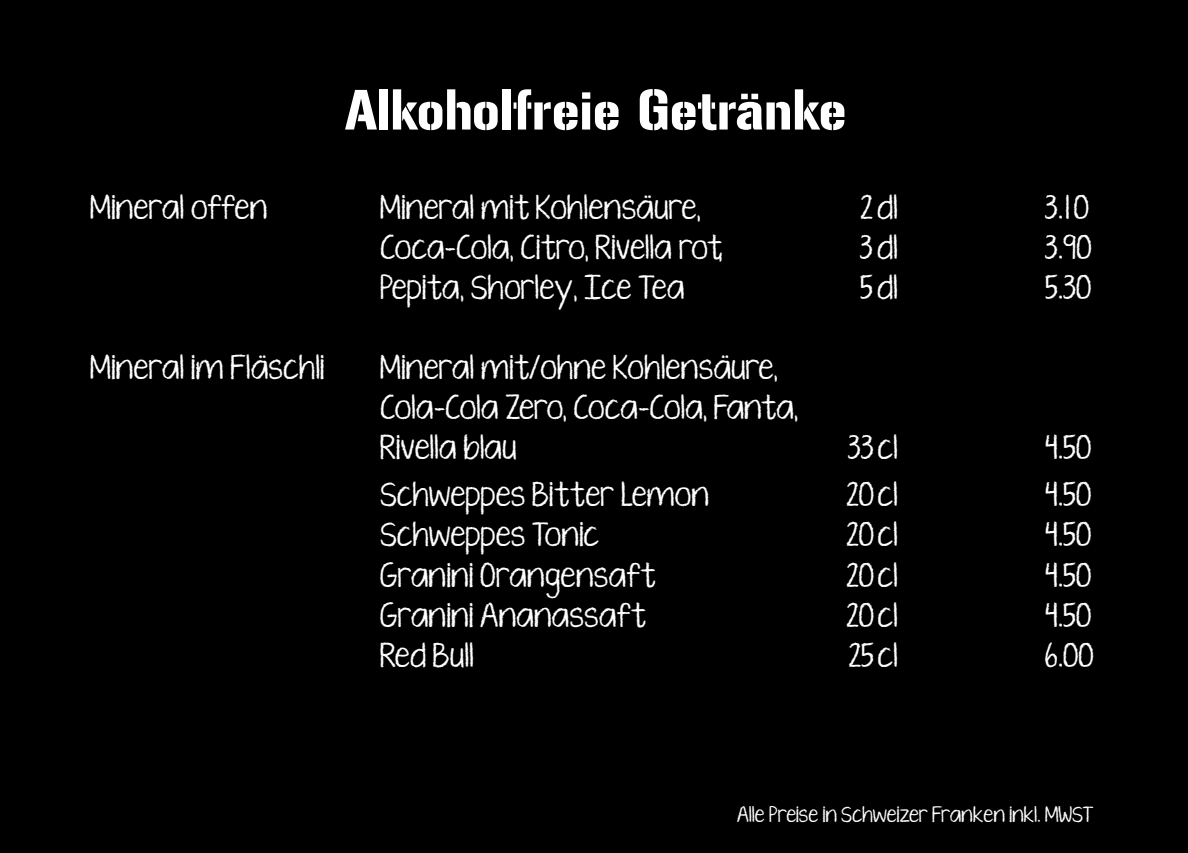
<style>
.page{position:relative;width:1188px;height:853px;background:#fff}
.page>*{position:absolute;margin:0;border:0;box-sizing:border-box;transform-origin:0 0}
.t1{font:50px "Gunplay";color:#fff}
.t2{font:25px/40px "KG Ten Thousand Reasons Alt";color:#fff}
.t3{font:16.25px "KG Ten Thousand Reasons Alt";color:#fff}
</style>
<div class="page">
<div style="left:0;top:0;width:1188px;height:852px;background:#000"></div>
<h1 class="t1" style="left:345px;top:89px;width:503px">Alkoholfreie Getränke</h1>
<p class="t2" style="left:90px;top:192px;width:179px">Mineral offen</p>
<p class="t2" style="left:380px;top:192px;width:322px">Mineral mit Kohlensäure,</p>
<p class="t2" style="left:860px;top:192px;width:39px">2 dl</p>
<p class="t2" style="left:1045px;top:192px;width:45px">3.10</p>
<p class="t2" style="left:380px;top:232px;width:344px">Coca-Cola, Citro, Rivella rot,</p>
<p class="t2" style="left:860px;top:232px;width:39px">3 dl</p>
<p class="t2" style="left:1045px;top:232px;width:48px">3.90</p>
<p class="t2" style="left:380px;top:272px;width:306px">Pepita, Shorley, Ice Tea</p>
<p class="t2" style="left:860px;top:272px;width:39px">5 dl</p>
<p class="t2" style="left:1045px;top:272px;width:48px">5.30</p>
<p class="t2" style="left:90px;top:352px;width:236px">Mineral im Fläschli</p>
<p class="t2" style="left:380px;top:352px;width:419px">Mineral mit/ohne Kohlensäure,<br>Cola-Cola Zero, Coca-Cola, Fanta,<br>Rivella blau</p>
<p class="t2" style="left:848px;top:432px;width:52px">33 cl</p>
<p class="t2" style="left:1045px;top:432px;width:47px">4.50</p>
<p class="t2" style="left:380px;top:479px;width:330px">Schweppes Bitter Lemon</p>
<p class="t2" style="left:846px;top:479px;width:53px">20 cl</p>
<p class="t2" style="left:1045px;top:479px;width:47px">4.50</p>
<p class="t2" style="left:380px;top:519px;width:220px">Schweppes Tonic</p>
<p class="t2" style="left:846px;top:519px;width:53px">20 cl</p>
<p class="t2" style="left:1045px;top:519px;width:47px">4.50</p>
<p class="t2" style="left:380px;top:559px;width:277px">Granini Orangensaft</p>
<p class="t2" style="left:846px;top:559px;width:53px">20 cl</p>
<p class="t2" style="left:1045px;top:559px;width:47px">4.50</p>
<p class="t2" style="left:380px;top:599px;width:267px">Granini Ananassaft</p>
<p class="t2" style="left:846px;top:599px;width:53px">20 cl</p>
<p class="t2" style="left:1045px;top:599px;width:47px">4.50</p>
<p class="t2" style="left:380px;top:639px;width:95px">Red Bull</p>
<p class="t2" style="left:848px;top:639px;width:51px">25 cl</p>
<p class="t2" style="left:1045px;top:639px;width:50px">6.00</p>
<p class="t3" style="left:736px;top:806px;width:358px">Alle Preise in Schweizer Franken inkl. MWST</p>
</div>
